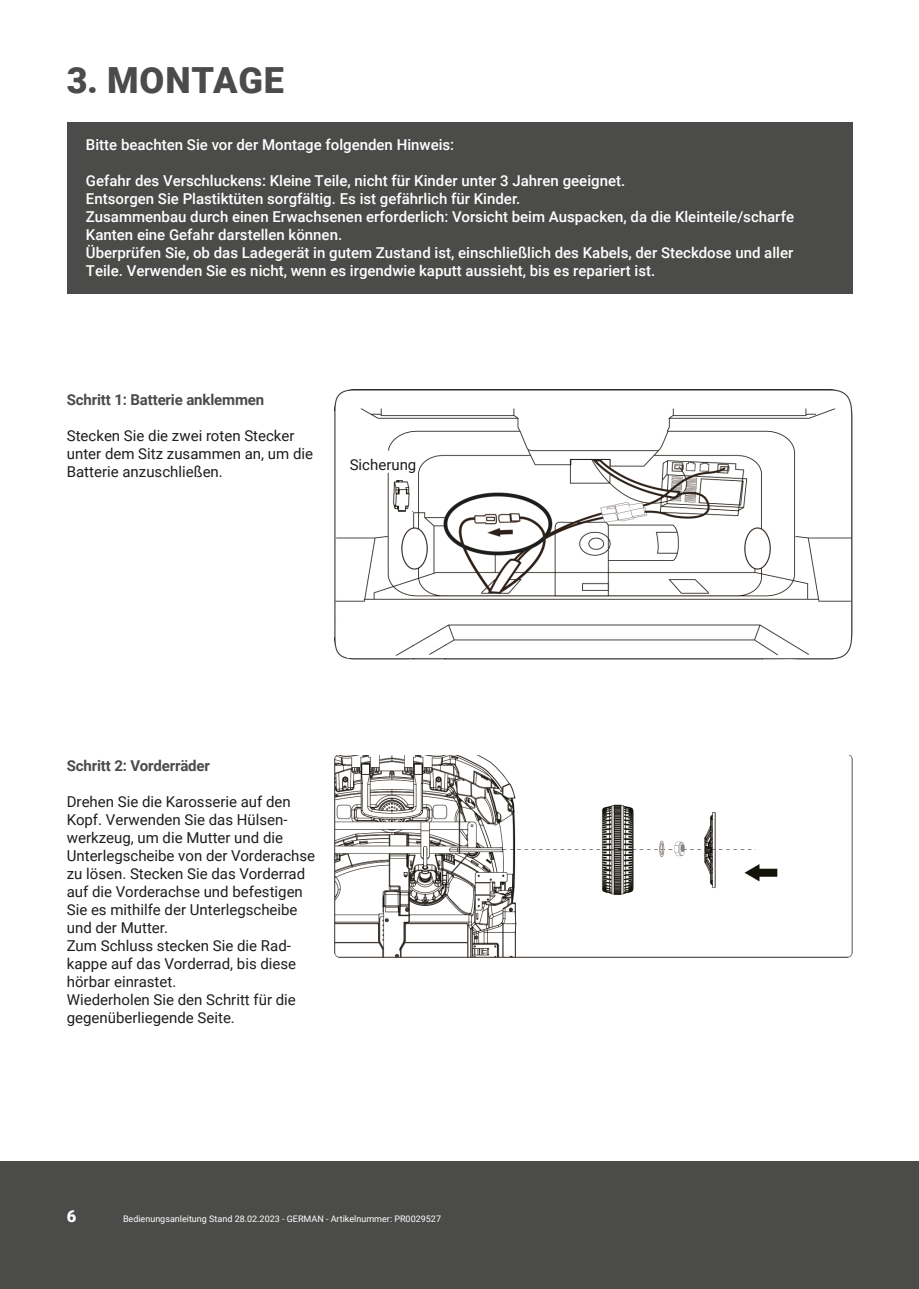
<style>
.page{position:relative;width:919px;height:1289px;background:#fff}
.page>*{position:absolute;margin:0;border:0;box-sizing:border-box;transform-origin:0 0}
.t1{font:900 36px "Roboto";letter-spacing:.025em;color:#4b4b4a}
.t2{font:900 16.5px "Roboto";color:#fff}
.t3{font:500 15px/18px "Roboto";color:#fff}
.t4{font:15px/18px "Roboto";color:#1d1d1b}
.t5{font:700 15px "Roboto";letter-spacing:-.01em;color:#4b4b4a}
.t6{font:9px "Roboto";color:#fff}
</style>
<div class="page">
<div style="left:0;top:1161px;width:918px;height:127px;background:#4b4b4a"></div>
<div style="left:67px;top:122px;width:785px;height:171px;background:#4b4b4a"></div>
<img style="left:334px;top:755px;width:518px;height:202px">
<img style="left:334px;top:389px;width:518px;height:270px">
<h1 class="t1" style="left:67px;top:54px;width:219px">3. MONTAGE</h1>
<p class="t3" style="left:86px;top:135px;width:370px">Bitte beachten Sie vor der Montage folgenden Hinweis:</p>
<p class="t3" style="left:86px;top:171px;width:709px">Gefahr des Verschluckens: Kleine Teile, nicht für Kinder unter 3 Jahren geeignet.<br>Entsorgen Sie Plastiktüten sorgfältig. Es ist gefährlich für Kinder.<br>Zusammenbau durch einen Erwachsenen erforderlich: Vorsicht beim Auspacken, da die Kleinteile/scharfe Kanten eine Gefahr darstellen können.<br>Überprüfen Sie, ob das Ladegerät in gutem Zustand ist, einschließlich des Kabels, der Steckdose und aller Teile. Verwenden Sie es nicht, wenn es irgendwie kaputt aussieht, bis es repariert ist.</p>
<p class="t5" style="left:67px;top:389px;width:199px">Schritt 1: Batterie anklemmen</p>
<p class="t4" style="left:67px;top:426px;width:248px">Stecken Sie die zwei roten Stecker unter dem Sitz zusammen an, um die<br>Batterie anzuschließen.</p>
<p class="t4" style="left:350px;top:455px;width:68px">Sicherung</p>
<p class="t5" style="left:67px;top:755px;width:145px">Schritt 2: Vorderräder</p>
<p class="t4" style="left:67px;top:792px;width:250px">Drehen Sie die Karosserie auf den<br>Kopf. Verwenden Sie das Hülsen&shy;werkzeug, um die Mutter und die<br>Unterlegscheibe von der Vorderachse zu lösen. Stecken Sie das Vorderrad auf die Vorderachse und befestigen<br>Sie es mithilfe der Unterlegscheibe und der Mutter.<br>Zum Schluss stecken Sie die Rad&shy;kappe auf das Vorderrad, bis diese hörbar einrastet.<br>Wiederholen Sie den Schritt für die gegenüberliegende Seite.</p>
<p class="t2" style="left:67px;top:1204px;width:11px">6</p>
<p class="t6" style="left:123px;top:1212px;width:319px">Bedienungsanleitung Stand 28.02.2023 - GERMAN - Artikelnummer: PR0029527</p>
</div>
